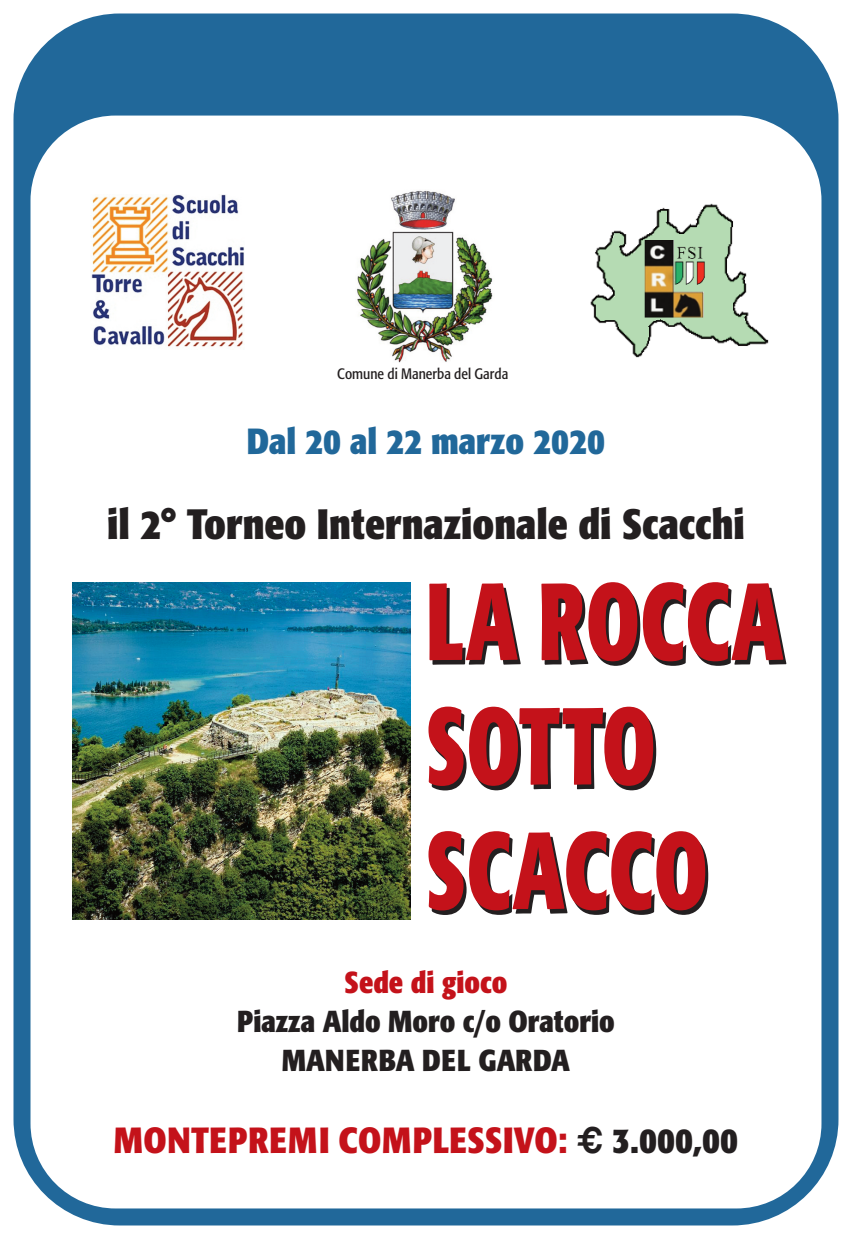
<style>
.page{position:relative;width:852px;height:1239px;background:#fff}
.page>*{position:absolute;margin:0;border:0;box-sizing:border-box;transform-origin:0 0}
.t1{font:700 condensed 108px/124.5px "Formata";letter-spacing:.01em;color:#c4121a;scale:.77 1}
.t2{font:700 condensed 42px "Formata";color:#231f20}
.t3{font:700 condensed 36px "Formata";letter-spacing:.02em;color:#c4121a}
.t4{font:700 condensed 36px "Formata";color:#21689a}
.t5{font:700 condensed 30px/39px "Formata";color:#231f20;text-align:center}
.t6{font:700 condensed 30px "Formata";color:#c4121a}
.t7{font:condensed 15px "Formata";color:#231f20}
.s1{font-family:"Helvetica";font-stretch:normal;color:#231f20}
.s2{color:#231f20}
</style>
<div class="page">
<div style="left:14px;top:14px;width:824px;height:1211px;background:#21689a;border-radius:106px"></div>
<div style="left:31px;top:116px;width:790px;height:1092px;background:#fff;border-radius:85px"></div>
<img style="left:357px;top:190px;width:136px;height:173px">
<img style="left:91px;top:195px;width:153px;height:152px">
<img style="left:590px;top:203px;width:179px;height:154px">
<img style="left:73px;top:582px;width:337px;height:338px">
<p class="t7" style="left:337px;top:368px;width:173px">Comune di Manerba del Garda</p>
<p class="t4" style="left:247px;top:427px;width:360px">Dal 20 al 22 marzo 2020</p>
<h2 class="t2" style="left:107px;top:507px;width:639px">il 2° Torneo Internazionale di Scacchi</h2>
<h1 class="t1" style="left:426px;top:568px;width:466px">LA ROCCA<br>SOTTO<br>SCACCO</h1>
<p class="t6" style="left:345px;top:970px;width:164px">Sede di gioco</p>
<p class="t5" style="left:237px;top:1004px;width:379px">Piazza Aldo Moro c/o Oratorio<br>MANERBA DEL GARDA</p>
<p class="t3" style="left:114px;top:1126px;width:626px">MONTEPREMI COMPLESSIVO: <span class="s1">€</span> <span class="s2">3.000,00</span></p>
</div>
